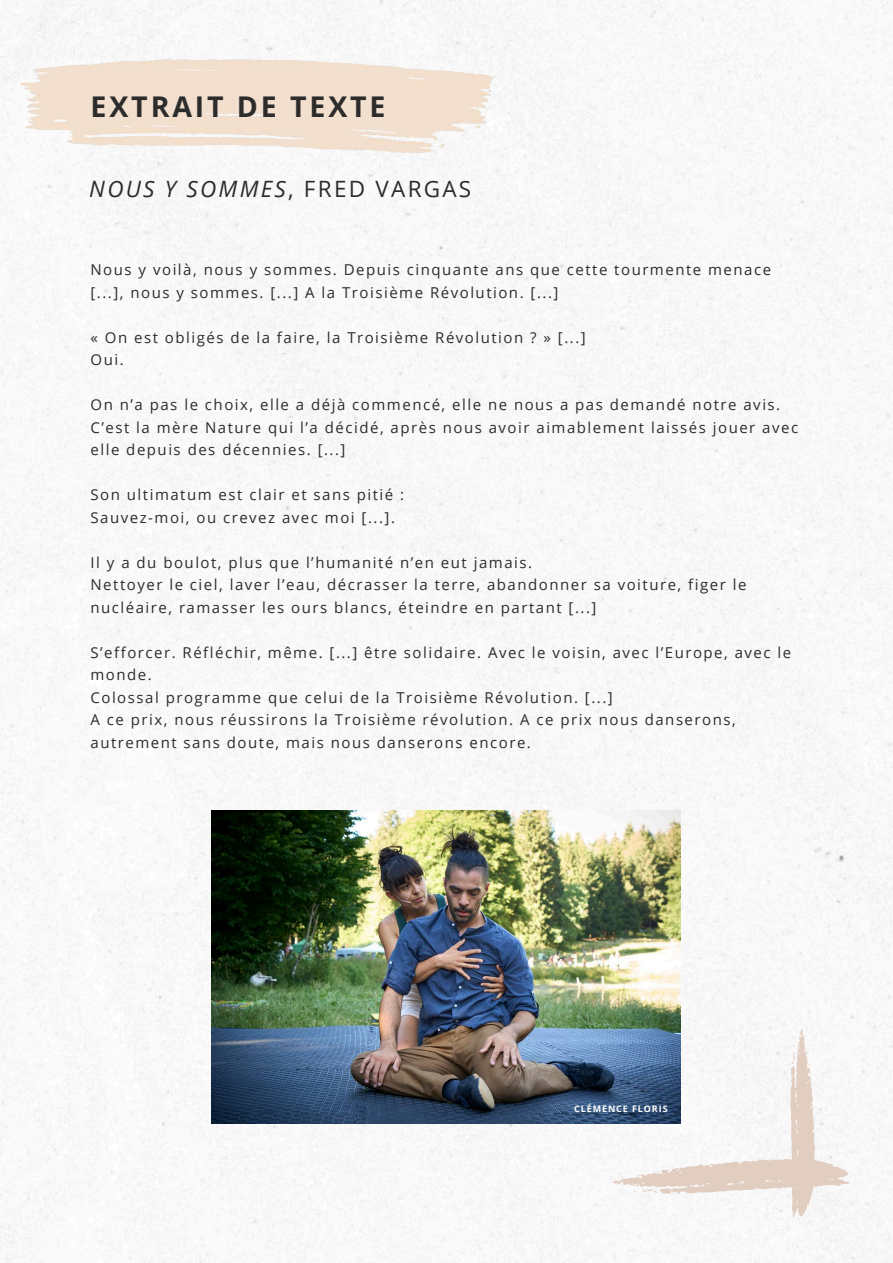
<style>
.page{position:relative;width:893px;height:1263px;background:#fff}
.page>*{position:absolute;margin:0;border:0;box-sizing:border-box;transform-origin:0 0}
.t1{font:700 28.58px "Open Sans";letter-spacing:.1em;color:#2c2c2c}
.t2{font:italic 22.5px "Open Sans";letter-spacing:.1em;color:#2c2c2c}
.t3{font:15px/22.5px "Open Sans";letter-spacing:.1em;color:#2c2c2c}
.t4{font:700 9px "Open Sans";letter-spacing:.1em;color:#fff}
.s1{font-style:normal}
</style>
<div class="page">
<img style="left:0;top:0;width:893px;height:1263px">
<img style="left:20px;top:59px;width:475px;height:95px">
<svg style="left:612px;top:1028px;width:238px;height:190px"></svg>
<img style="left:211px;top:810px;width:469px;height:313px">
<h1 class="t1" style="left:90px;top:87px;width:297px">EXTRAIT DE TEXTE</h1>
<h2 class="t2" style="left:89px;top:173px;width:383px">NOUS Y SOMMES<span class="s1">, FRED VARGAS</span></h2>
<p class="t3" style="left:90px;top:258px;width:682px">Nous y voilà, nous y sommes. Depuis cinquante ans que cette tourmente menace [...], nous y sommes. [...] A la Troisième Révolution. [...]</p>
<p class="t3" style="left:90px;top:325px;width:497px">« On est obligés de la faire, la Troisième Révolution ? » [...]<br>Oui.</p>
<p class="t3" style="left:90px;top:393px;width:709px">On n’a pas le choix, elle a déjà commencé, elle ne nous a pas demandé notre avis.<br>C’est la mère Nature qui l’a décidé, après nous avoir aimablement laissés jouer avec elle depuis des décennies. [...]</p>
<p class="t3" style="left:90px;top:483px;width:315px">Son ultimatum est clair et sans pitié :<br>Sauvez-moi, ou crevez avec moi [...].</p>
<p class="t3" style="left:90px;top:550px;width:657px">Il y a du boulot, plus que l’humanité n’en eut jamais.<br>Nettoyer le ciel, laver l’eau, décrasser la terre, abandonner sa voiture, figer le nucléaire, ramasser les ours blancs, éteindre en partant [...]</p>
<p class="t3" style="left:90px;top:640px;width:702px">S’efforcer. Réfléchir, même. [...] être solidaire. Avec le voisin, avec l’Europe, avec le monde.<br>Colossal programme que celui de la Troisième Révolution. [...]<br>A ce prix, nous réussirons la Troisième révolution. A ce prix nous danserons, autrement sans doute, mais nous danserons encore.</p>
<p class="t4" style="left:574px;top:1102px;width:95px">CLÉMENCE FLORIS</p>
</div>
